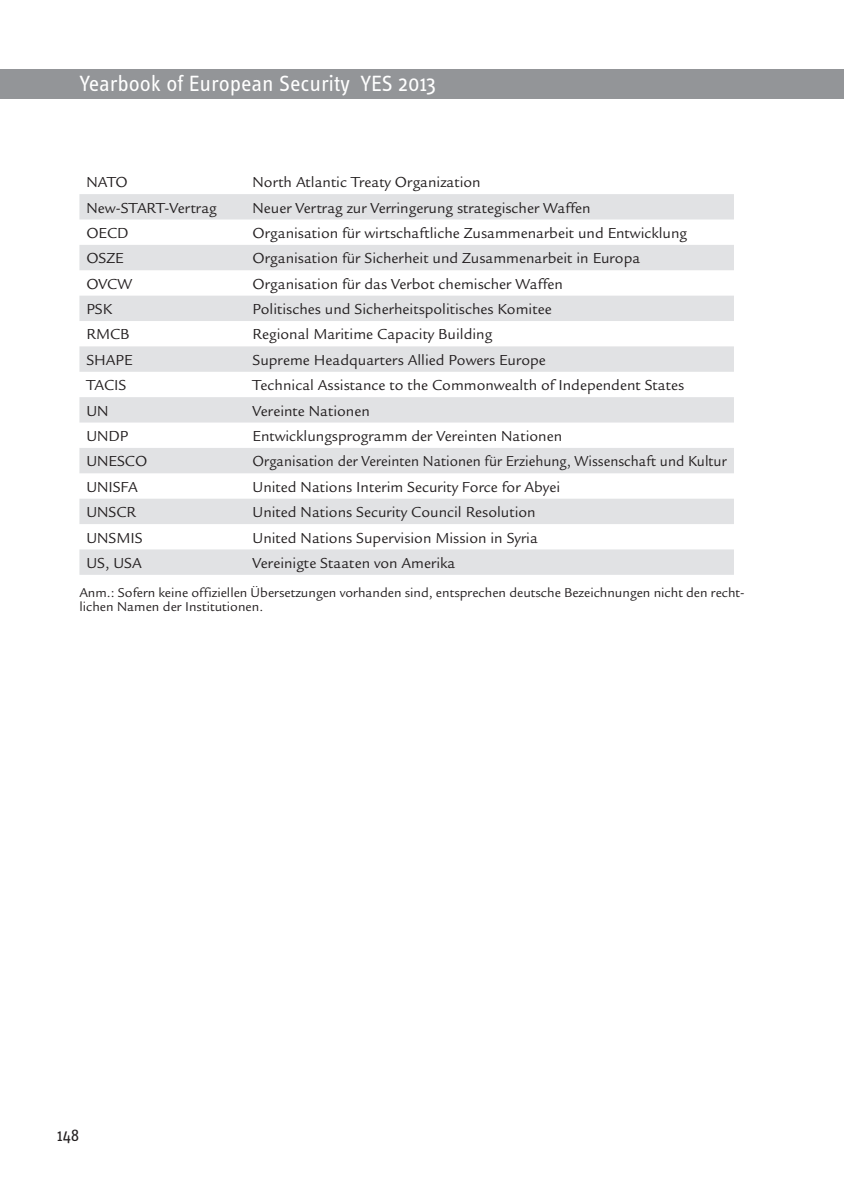
<style>
.page{position:relative;width:844px;height:1191px;background:#fff}
.page>*{position:absolute;margin:0;border:0;box-sizing:border-box;transform-origin:0 0}
.t1{font:22.75px "Info OT Text";letter-spacing:-.01em;color:#fff}
.t2{font:17.5px "Info OT Text";color:#231f20}
.t3{font:15.75px "Legacy Sans";color:#231f20}
.t4{font:15.75px "Legacy Sans";color:#231f20;scale:.95 1}
.t5{font:14px/14px "Legacy Sans";color:#231f20}
</style>
<div class="page">
<div style="left:0;top:69px;width:843px;height:30px;background:#939598"></div>
<svg style="left:79px;top:194px;width:654px;height:381px;fill:#e1e2e4"></svg>
<h1 class="t1" style="left:79px;top:69px;width:358px">Yearbook of European Security YES 2013</h1>
<p class="t3" style="left:86px;top:173px;width:43px">NATO</p>
<p class="t3" style="left:252px;top:173px;width:229px">North Atlantic Treaty Organization</p>
<p class="t3" style="left:86px;top:199px;width:132px">New-START-Vertrag</p>
<p class="t3" style="left:252px;top:199px;width:339px">Neuer Vertrag zur Verringerung strategischer Waffen</p>
<p class="t3" style="left:86px;top:224px;width:44px">OECD</p>
<p class="t3" style="left:252px;top:224px;width:436px">Organisation für wirtschaftliche Zusammenarbeit und Entwicklung</p>
<p class="t3" style="left:86px;top:249px;width:39px">OSZE</p>
<p class="t3" style="left:252px;top:249px;width:389px">Organisation für Sicherheit und Zusammenarbeit in Europa</p>
<p class="t3" style="left:86px;top:275px;width:47px">OVCW</p>
<p class="t3" style="left:252px;top:275px;width:312px">Organisation für das Verbot chemischer Waffen</p>
<p class="t3" style="left:86px;top:300px;width:27px">PSK</p>
<p class="t3" style="left:252px;top:300px;width:300px">Politisches und Sicherheitspolitisches Komitee</p>
<p class="t3" style="left:86px;top:325px;width:45px">RMCB</p>
<p class="t3" style="left:252px;top:325px;width:241px">Regional Maritime Capacity Building</p>
<p class="t3" style="left:86px;top:351px;width:48px">SHAPE</p>
<p class="t3" style="left:252px;top:351px;width:295px">Supreme Headquarters Allied Powers Europe</p>
<p class="t3" style="left:86px;top:376px;width:42px">TACIS</p>
<p class="t3" style="left:252px;top:376px;width:433px">Technical Assistance to the Commonwealth of Independent States</p>
<p class="t3" style="left:86px;top:402px;width:24px">UN</p>
<p class="t3" style="left:252px;top:402px;width:119px">Vereinte Nationen</p>
<p class="t3" style="left:86px;top:427px;width:43px">UNDP</p>
<p class="t3" style="left:252px;top:427px;width:311px">Entwicklungsprogramm der Vereinten Nationen</p>
<p class="t3" style="left:86px;top:452px;width:62px">UNESCO</p>
<p class="t4" style="left:252px;top:452px;width:500px">Organisation der Vereinten Nationen für Erziehung, Wissenschaft und Kultur</p>
<p class="t3" style="left:86px;top:478px;width:53px">UNISFA</p>
<p class="t3" style="left:252px;top:478px;width:309px">United Nations Interim Security Force for Abyei</p>
<p class="t3" style="left:86px;top:503px;width:51px">UNSCR</p>
<p class="t3" style="left:252px;top:503px;width:284px">United Nations Security Council Resolution</p>
<p class="t3" style="left:86px;top:528px;width:58px">UNSMIS</p>
<p class="t3" style="left:252px;top:528px;width:287px">United Nations Supervision Mission in Syria</p>
<p class="t3" style="left:86px;top:554px;width:57px">US, USA</p>
<p class="t3" style="left:252px;top:554px;width:204px">Vereinigte Staaten von Amerika</p>
<p class="t5" style="left:79px;top:585px;width:666px">Anm.: Sofern keine offiziellen Übersetzungen vorhanden sind, entsprechen deutsche Bezeichnungen nicht den recht&shy;lichen Namen der Institutionen.</p>
<p class="t2" style="left:57px;top:1124px;width:24px">148</p>
</div>
